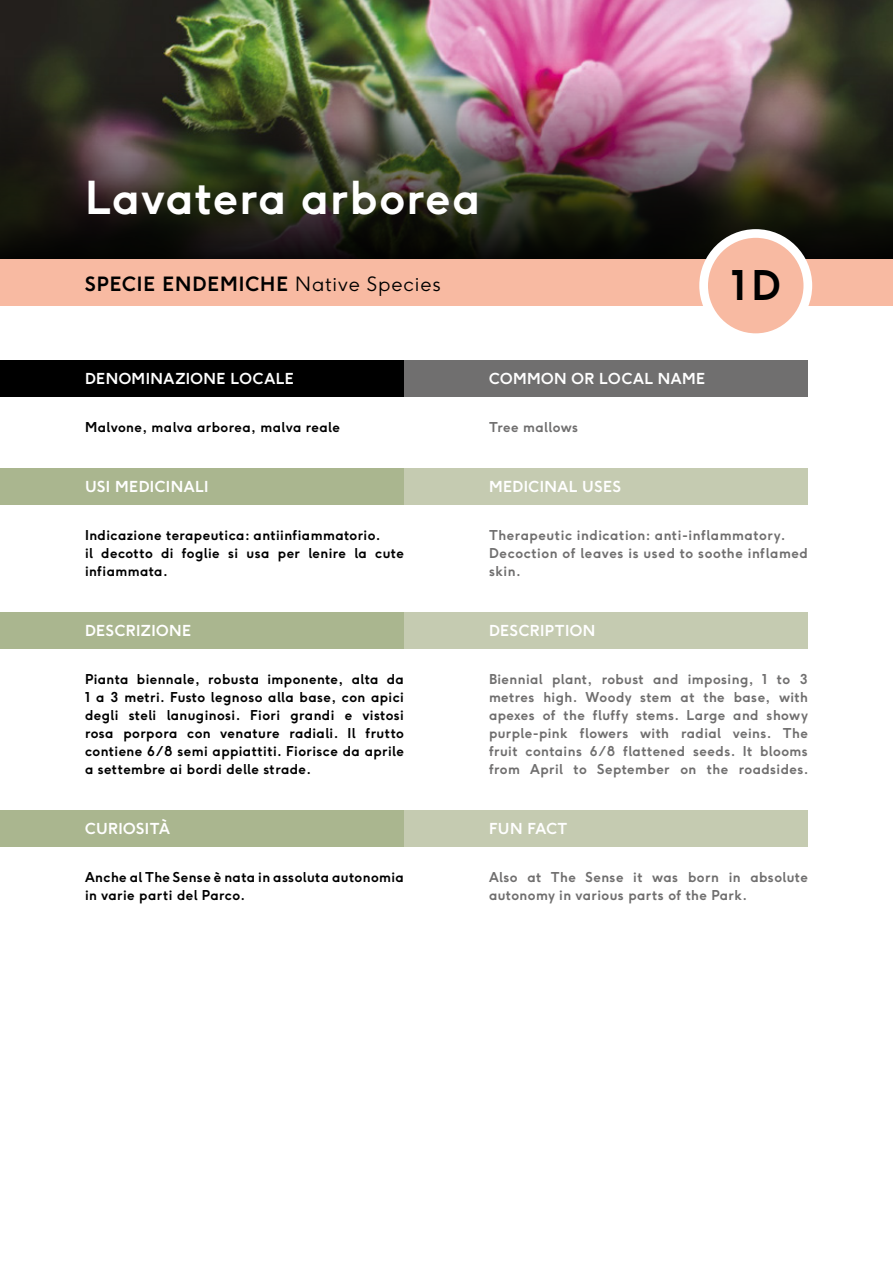
<style>
.page{position:relative;width:893px;height:1263px;background:#fff}
.page>*{position:absolute;margin:0;border:0;box-sizing:border-box;transform-origin:0 0}
.t1{font:700 45px "F37 Ginger";letter-spacing:.03em;color:#fff}
.t2{font:700 40.5px "F37 Ginger";color:#000}
.t3{font:700 19.5px "F37 Ginger";letter-spacing:.05em;color:#000}
.t4{font:700 15px "F37 Ginger";letter-spacing:.03em;color:#fff}
.t5{font:700 13.5px/18px "F37 Ginger";letter-spacing:.03em;color:#000}
.t6{font:700 13.5px/18px "F37 Ginger";letter-spacing:.03em;color:#706f6f}
.s1{font-weight:300}
</style>
<div class="page">
<div style="left:0;top:360px;width:404px;height:36px;background:#000"></div>
<div style="left:404px;top:360px;width:404px;height:36px;background:#706f6f"></div>
<div style="left:0;top:468px;width:404px;height:36px;background:#aab68f"></div>
<div style="left:404px;top:468px;width:404px;height:36px;background:#c5cbb1"></div>
<div style="left:0;top:612px;width:404px;height:36px;background:#aab68f"></div>
<div style="left:404px;top:612px;width:404px;height:36px;background:#c5cbb1"></div>
<div style="left:0;top:810px;width:404px;height:36px;background:#aab68f"></div>
<div style="left:404px;top:810px;width:404px;height:36px;background:#c5cbb1"></div>
<img style="left:0;top:0;width:893px;height:57px">
<img style="left:0;top:57px;width:893px;height:202px">
<div style="left:0;top:259px;width:893px;height:47px;background:#f8baa2"></div>
<div style="left:704px;top:233px;width:104px;height:105px;background:#f8baa2;border-radius:50%"></div>
<div style="left:699px;top:229px;width:113px;height:113px;border:9px solid #fff;border-radius:50%"></div>
<h1 class="t1" style="left:85px;top:169px;width:397px">Lavatera arborea</h1>
<h3 class="t3" style="left:85px;top:271px;width:357px">SPECIE ENDEMICHE <span class="s1">Native Species</span></h3>
<h2 class="t2" style="left:731px;top:259px;width:51px">1D</h2>
<p class="t4" style="left:85px;top:369px;width:210px">DENOMINAZIONE LOCALE</p>
<p class="t4" style="left:489px;top:369px;width:218px">COMMON OR LOCAL NAME</p>
<p class="t5" style="left:85px;top:418px;width:256px">Malvone, malva arborea, malva reale</p>
<p class="t6" style="left:489px;top:418px;width:91px">Tree mallows</p>
<p class="t4" style="left:85px;top:477px;width:125px">USI MEDICINALI</p>
<p class="t4" style="left:489px;top:477px;width:133px">MEDICINAL USES</p>
<p class="t5" style="left:85px;top:526px;width:320px">Indicazione terapeutica: antiinfiammatorio.<br>il decotto di foglie si usa per lenire la cute infiammata.</p>
<p class="t6" style="left:489px;top:526px;width:320px">Therapeutic indication: anti-inflammatory.<br>Decoction of leaves is used to soothe inflamed skin.</p>
<p class="t4" style="left:85px;top:621px;width:108px">DESCRIZIONE</p>
<p class="t4" style="left:489px;top:621px;width:108px">DESCRIPTION</p>
<p class="t5" style="left:85px;top:670px;width:320px;text-align:justify">Pianta biennale, robusta imponente, alta da 1 a 3 metri. Fusto legnoso alla base, con apici degli steli lanuginosi. Fiori grandi e vistosi rosa porpora con venature radiali. Il frutto contiene 6/8 semi appiattiti. Fiorisce da aprile a settembre ai bordi delle strade.</p>
<p class="t6" style="left:489px;top:670px;width:321px;text-align:justify">Biennial plant, robust and imposing, 1 to 3 metres high. Woody stem at the base, with apexes of the fluffy stems. Large and showy purple-pink flowers with radial veins. The fruit contains 6/8 flattened seeds. It blooms from April to September on the roadsides.</p>
<p class="t4" style="left:85px;top:819px;width:86px">CURIOSITÀ</p>
<p class="t4" style="left:489px;top:819px;width:80px">FUN FACT</p>
<p class="t5" style="left:85px;top:868px;width:320px">Anche al The Sense è nata in assoluta autonomia in varie parti del Parco.</p>
<p class="t6" style="left:489px;top:868px;width:320px">Also at The Sense it was born in absolute autonomy in various parts of the Park.</p>
</div>
